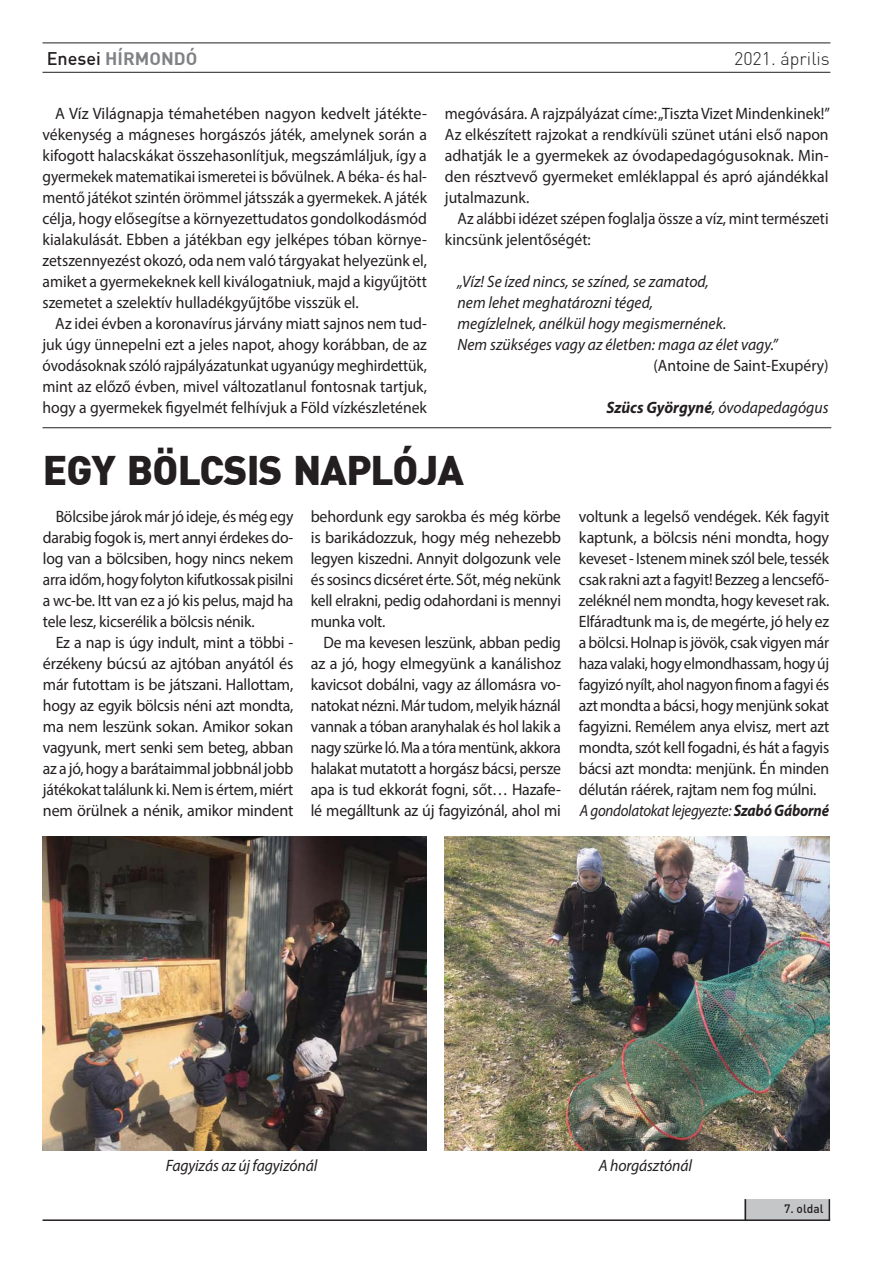
<style>
.page{position:relative;width:893px;height:1263px;background:#fff}
.page>*{position:absolute;margin:0;border:0;box-sizing:border-box;transform-origin:0 0}
.t1{font:40.5px "DIN Blk PFL";color:#231f20}
.t2{font:18px "Din CE Bol H";color:#808285}
.t3{font:18px "Din CE Lig H";color:#231f20}
.t4{font:16.5px/21px "Myriad Pro";letter-spacing:-.015em;color:#231f20;text-align:justify;scale:.95 1}
.t5{font:16.5px/21px "Myriad Pro";letter-spacing:-.015em;color:#231f20;text-align:justify;scale:.96 1}
.t6{font:16.5px/21px "Myriad Pro";letter-spacing:-.015em;color:#231f20;text-align:justify}
.t7{font:italic 16.5px/21px "Myriad Pro";color:#231f20;scale:.95 1}
.t8{font:16.5px/21px "Myriad Pro";letter-spacing:-.015em;color:#231f20;scale:.94 1}
.t9{font:12px "Din CE Med H";color:#231f20}
.s1{font-family:"Din CE Med H";color:#231f20}
.s2{font-weight:700}
.s3{font-style:italic}
.s4{font-weight:700;font-style:italic}
</style>
<div class="page">
<hr style="left:43px;top:72px;width:787px;height:1px;background:#231f20">
<hr style="left:43px;top:43px;width:787px;height:1px;background:#231f20">
<div style="left:745px;top:1199px;width:85px;height:21px;background:#c5c6c8"></div>
<svg style="left:829px;top:1199px;width:1px;height:20px"></svg>
<svg style="left:745px;top:1199px;width:1px;height:20px"></svg>
<hr style="left:43px;top:1219px;width:787px;height:2px;background:#231f20">
<hr style="left:43px;top:427px;width:788px;height:1px;background:#231f20">
<img style="left:43px;top:836px;width:384px;height:315px">
<img style="left:445px;top:836px;width:384px;height:315px">
<p class="t2" style="left:47px;top:47px;width:152px"><span class="s1">Enesei</span> HÍRMONDÓ</p>
<p class="t3" style="left:734px;top:48px;width:97px">2021. április</p>
<p class="t6" style="left:43px;top:104px;width:386px;text-indent:13px">A Víz Világnapja témahetében nagyon kedvelt játékte&shy;vékenység a mágneses horgászós játék, amelynek során a kifogott halacskákat összehasonlítjuk, megszámláljuk, így a gyermekek matematikai ismeretei is bővülnek. A béka- és hal&shy;mentő játékot szintén örömmel játsszák a gyermekek. A játék célja, hogy elősegítse a környezettudatos gondolkodásmód kialakulását. Ebben a játékban egy jelképes tóban környe&shy;zetszennyezést okozó, oda nem való tárgyakat helyezünk el, amiket a gyermekeknek kell kiválogatniuk, majd a kigyűjtött szemetet a szelektív hulladékgyűjtőbe visszük el.</p>
<p class="t4" style="left:43px;top:314px;width:406px;text-indent:13px">Az idei évben a koronavírus járvány miatt sajnos nem tud&shy;juk úgy ünnepelni ezt a jeles napot, ahogy korábban, de az óvodásoknak szóló rajpályázatunkat ugyanúgy meghirdettük, mint az előző évben, mivel változatlanul fontosnak tartjuk, hogy a gyermekek figyelmét felhívjuk a Föld vízkészletének</p>
<p class="t4" style="left:445px;top:104px;width:407px">megóvására. A rajzpályázat címe: „Tiszta Vizet Mindenkinek!” Az elkészített rajzokat a rendkívüli szünet utáni első napon adhatják le a gyermekek az óvodapedagógusoknak. Min&shy;den résztvevő gyermeket emléklappal és apró ajándékkal jutalmazunk.</p>
<p class="t8" style="left:445px;top:209px;width:410px;text-indent:13px">Az alábbi idézet szépen foglalja össze a víz, mint természeti kincsünk jelentőségét:</p>
<p class="t7" style="left:458px;top:272px;width:338px">„Víz! Se ízed nincs, se színed, se zamatod,<br>nem lehet meghatározni téged,<br>megízlelnek, anélkül hogy megismernének.<br>Nem szükséges vagy az életben: maga az élet vagy.”</p>
<p class="t4" style="left:654px;top:356px;width:186px">(Antoine de Saint-Exupéry)</p>
<p class="t7" style="left:606px;top:398px;width:235px"><span class="s2">Szücs Györgyné</span>, óvodapedagógus</p>
<h1 class="t1" style="left:43px;top:456px;width:422px">EGY BÖLCSIS NAPLÓJA</h1>
<p class="t4" style="left:43px;top:507px;width:265px;text-indent:13px">Bölcsibe járok már jó ideje, és még egy darabig fogok is, mert annyi érdekes do&shy;log van a bölcsiben, hogy nincs nekem arra időm, hogy folyton kifutkossak pisilni a wc-be. Itt van ez a jó kis pelus, majd ha tele lesz, kicserélik a bölcsis nénik.</p>
<p class="t5" style="left:43px;top:633px;width:262px;text-indent:13px">Ez a nap is úgy indult, mint a többi - érzékeny búcsú az ajtóban anyától és már futottam is be játszani. Hallottam, hogy az egyik bölcsis néni azt mondta, ma nem leszünk sokan. Amikor sokan vagyunk, mert senki sem beteg, abban az a jó, hogy a barátaimmal jobbnál jobb játékokat találunk ki. Nem is értem, miért nem örülnek a nénik, amikor mindent</p>
<p class="t6" style="left:311px;top:507px;width:252px">behordunk egy sarokba és még körbe is barikádozzuk, hogy még nehezebb legyen kiszedni. Annyit dolgozunk vele és sosincs dicséret érte. Sőt, még nekünk kell elrakni, pedig odahordani is mennyi munka volt.</p>
<p class="t4" style="left:311px;top:633px;width:265px;text-indent:13px">De ma kevesen leszünk, abban pedig az a jó, hogy elmegyünk a kanálishoz kavicsot dobálni, vagy az állomásra vo&shy;natokat nézni. Már tudom, melyik háznál vannak a tóban aranyhalak és hol lakik a nagy szürke ló. Ma a tóra mentünk, akkora halakat mutatott a horgász bácsi, persze apa is tud ekkorát fogni, sőt… Hazafe&shy;lé megálltunk az új fagyizónál, ahol mi</p>
<p class="t5" style="left:579px;top:507px;width:262px;text-align:left">voltunk a legelső vendégek. Kék fagyit kaptunk, a bölcsis néni mondta, hogy keveset - Istenem minek szól bele, tessék csak rakni azt a fagyit! Bezzeg a lencsefő&shy;zeléknél nem mondta, hogy keveset rak.<br>Elfáradtunk ma is, de megérte, jó hely ez a bölcsi. Holnap is jövök, csak vigyen már haza valaki, hogy elmondhassam, hogy új fagyizó nyílt, ahol nagyon finom a fagyi és azt mondta a bácsi, hogy menjünk sokat fagyizni. Remélem anya elvisz, mert azt mondta, szót kell fogadni, és hát a fagyis bácsi azt mondta: menjünk. Én minden délután ráérek, rajtam nem fog múlni.<br><span class="s3">A gondolatokat lejegyezte:</span> <span class="s4">Szabó Gáborné</span></p>
<p class="t7" style="left:166px;top:1157px;width:161px">Fagyizás az új fagyizónál</p>
<p class="t7" style="left:599px;top:1157px;width:100px">A horgásztónál</p>
<p class="t9" style="left:784px;top:1201px;width:41px">7. oldal</p>
</div>
